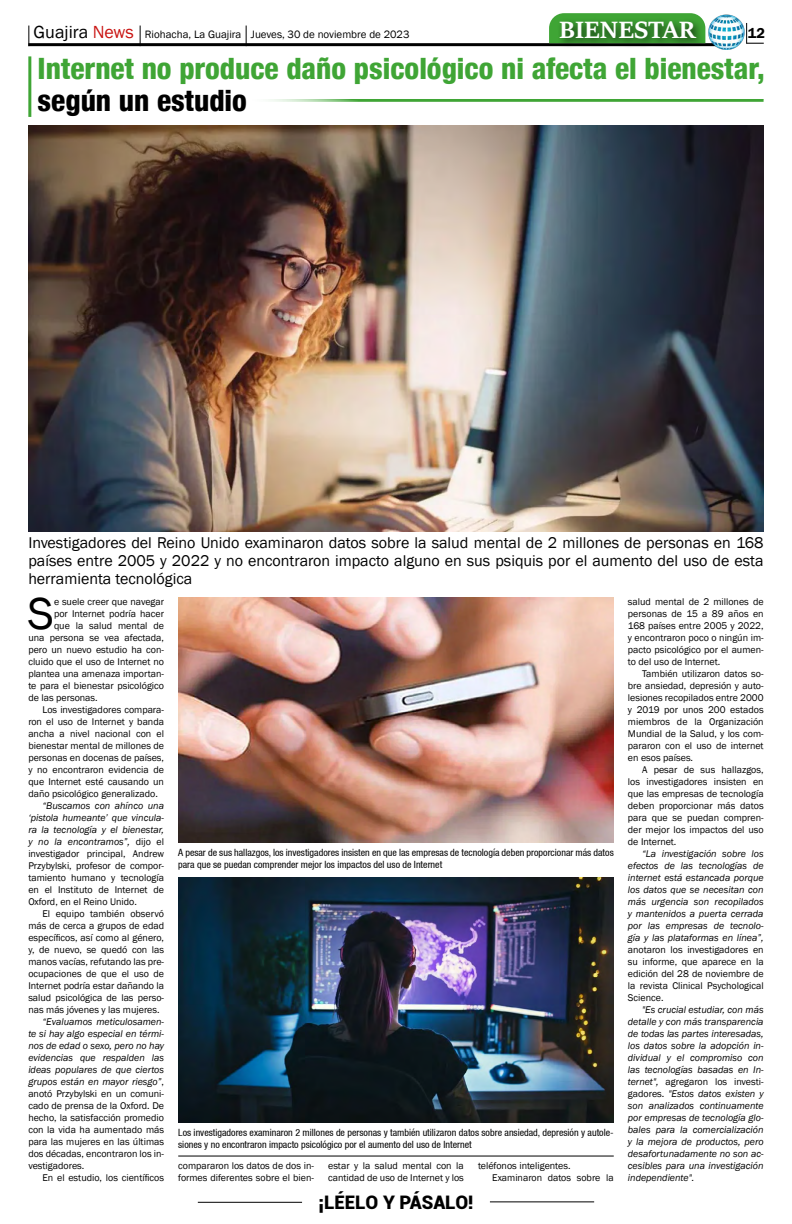
<style>
.page{position:relative;width:792px;height:1224px;background:#fff}
.page>*{position:absolute;margin:0;border:0;box-sizing:border-box;transform-origin:0 0}
.t1{font:46px "Franklin Gothic";color:#000}
.t2{font:800 condensed 29.4px "Helvetica 87";color:#3fa535}
.t3{font:800 condensed 29.4px "Helvetica 87";color:#000}
.t4{font:700 26px "Sitka Heading";color:#fff}
.t5{font:900 18.7px "Roboto";color:#000}
.t6{font:16px/18px "Franklin Gothic";color:#000;text-align:justify}
.t7{font:600 14.7px "Franklin Gothic";color:#000}
.t8{font:11px "Franklin Gothic";color:#000}
.t9{font:10px/12px "Franklin Gothic";color:#000;text-align:justify}
.t10{font:italic 10px/12px "Franklin Gothic";color:#000;text-align:justify}
.t11{font:condensed 10px/12px "Helvetica 57";color:#000}
.s1{font-size:18px}
.s2{font-size:18px;color:#c91311}
.s3{font-style:italic}
.s4{font-style:normal}
</style>
<div class="page">
<hr style="left:198px;top:1202px;width:104px;height:1px;background:#000">
<hr style="left:490px;top:1201px;width:104px;height:1px;background:#000">
<hr style="left:28px;top:43px;width:688px;height:3px;background:#000">
<img style="left:708px;top:14px;width:37px;height:36px">
<svg style="left:746px;top:23px;width:18px;height:21px"></svg>
<svg style="left:28px;top:26px;width:1px;height:20px"></svg>
<svg style="left:140px;top:26px;width:1px;height:18px"></svg>
<svg style="left:246px;top:26px;width:1px;height:18px"></svg>
<svg style="left:549px;top:13px;width:152px;height:30px"></svg>
<div style="left:555px;top:17px;width:151px;height:32px;background:#000;opacity:.75"></div>
<img style="left:28px;top:125px;width:735px;height:406px">
<hr style="left:28px;top:56px;width:3px;height:61px;background:#3fa535">
<hr style="left:246px;top:99px;width:518px;height:3px;background:#3fa535">
<img style="left:178px;top:598px;width:436px;height:245px">
<img style="left:178px;top:877px;width:436px;height:245px">
<hr style="left:178px;top:1156px;width:436px;height:1px;background:#000">
<p class="t8" style="left:34px;top:28px;width:377px"><span class="s1">Guajira</span> <span class="s2">News</span> Riohacha, La Guajira Jueves, 30 de noviembre de 2023</p>
<h3 class="t4" style="left:559px;top:10px;width:138px">BIENESTAR</h3>
<h3 class="t7" style="left:748px;top:24px;width:19px">12</h3>
<h2 class="t2" style="left:38px;top:50px;width:729px">Internet no produce daño psicológico ni afecta el bienestar,</h2>
<h2 class="t3" style="left:38px;top:82px;width:211px">según un estudio</h2>
<h3 class="t6" style="left:28px;top:534px;width:737px">Investigadores del Reino Unido examinaron datos sobre la salud mental de 2 millones de personas en 168 países entre 2005 y 2022 y no encontraron impacto alguno en sus psiquis por el aumento del uso de esta herramienta tecnológica</h3>
<h1 class="t1" style="left:28px;top:585px;width:28px">S</h1>
<p class="t9" style="left:54px;top:596px;width:112px">e suele creer que navegar</p>
<p class="t9" style="left:54px;top:608px;width:112px">por Internet podría hacer</p>
<p class="t9" style="left:54px;top:620px;width:112px">que la salud mental de</p>
<p class="t9" style="left:28px;top:632px;width:137px">una persona se vea afectada,</p>
<p class="t9" style="left:28px;top:644px;width:137px">pero un nuevo estudio ha con-</p>
<p class="t9" style="left:28px;top:656px;width:137px">cluido que el uso de Internet no</p>
<p class="t9" style="left:28px;top:668px;width:137px">plantea una amenaza importan-</p>
<p class="t9" style="left:28px;top:680px;width:137px">te para el bienestar psicológico</p>
<p class="t9" style="left:28px;top:692px;width:71px">de las personas.</p>
<p class="t9" style="left:43px;top:704px;width:123px">Los investigadores compara-</p>
<p class="t9" style="left:28px;top:716px;width:137px">ron el uso de Internet y banda</p>
<p class="t9" style="left:28px;top:728px;width:137px">ancha a nivel nacional con el</p>
<p class="t9" style="left:28px;top:740px;width:137px">bienestar mental de millones de</p>
<p class="t9" style="left:28px;top:752px;width:137px">personas en docenas de países,</p>
<p class="t9" style="left:28px;top:764px;width:137px">y no encontraron evidencia de</p>
<p class="t9" style="left:28px;top:776px;width:137px">que Internet esté causando un</p>
<p class="t9" style="left:28px;top:788px;width:131px">daño psicológico generalizado.</p>
<p class="t9" style="left:28px;top:800px;width:137px;text-indent:14px"><span class="s3">“Buscamos con ahínco una ‘pistola humeante’ que vincula&shy;ra la tecnología y el bienestar, y no la encontramos”,</span> dijo el investigador principal, Andrew Przybylski, profesor de compor&shy;tamiento humano y tecnología en el Instituto de Internet de Oxford, en el Reino Unido.</p>
<p class="t9" style="left:28px;top:908px;width:137px;text-indent:14px">El equipo también observó más de cerca a grupos de edad específicos, así como al género, y, de nuevo, se quedó con las manos vacías, refutando las pre&shy;ocupaciones de que el uso de Internet podría estar dañando la salud psicológica de las perso&shy;nas más jóvenes y las mujeres.</p>
<p class="t9" style="left:28px;top:1016px;width:137px;text-indent:14px"><span class="s3">“Evaluamos meticulosamen&shy;te si hay algo especial en térmi&shy;nos de edad o sexo, pero no hay evidencias que respalden las ideas populares de que ciertos grupos están en mayor riesgo”</span>, anotó Przybylski en un comuni&shy;cado de prensa de la Oxford. De hecho, la satisfacción promedio con la vida ha aumentado más para las mujeres en las últimas dos décadas, encontraron los in&shy;vestigadores.</p>
<p class="t9" style="left:43px;top:1172px;width:123px">En el estudio, los científicos</p>
<p class="t9" style="left:178px;top:1160px;width:137px">compararon los datos de dos in&shy;formes diferentes sobre el bien-</p>
<p class="t9" style="left:328px;top:1160px;width:137px">estar y la salud mental con la cantidad de uso de Internet y los</p>
<p class="t9" style="left:492px;top:1160px;width:123px;text-indent:-14px">teléfonos inteligentes.<br>Examinaron datos sobre la</p>
<p class="t11" style="left:178px;top:846px;width:437px">A pesar de sus hallazgos, los investigadores insisten en que las empresas de tecnología deben proporcionar más datos para que se puedan comprender mejor los impactos del uso de Internet</p>
<p class="t11" style="left:178px;top:1126px;width:437px">Los investigadores examinaron 2 millones de personas y también utilizaron datos sobre ansiedad, depresión y autole&shy;siones y no encontraron impacto psicológico por el aumento del uso de Internet</p>
<h3 class="t5" style="left:318px;top:1189px;width:157px">¡LÉELO Y PÁSALO!</h3>
<p class="t9" style="left:628px;top:596px;width:137px">salud mental de 2 millones de personas de 15 a 89 años en 168 países entre 2005 y 2022, y encontraron poco o ningún im&shy;pacto psicológico por el aumen&shy;to del uso de Internet.</p>
<p class="t9" style="left:628px;top:668px;width:137px;text-indent:14px">También utilizaron datos so&shy;bre ansiedad, depresión y auto&shy;lesiones recopilados entre 2000 y 2019 por unos 200 estados miembros de la Organización Mundial de la Salud, y los com&shy;pararon con el uso de internet en esos países.</p>
<p class="t9" style="left:628px;top:764px;width:137px;text-indent:14px">A pesar de sus hallazgos, los investigadores insisten en que las empresas de tecnología deben proporcionar más datos para que se puedan compren&shy;der mejor los impactos del uso de Internet.</p>
<p class="t10" style="left:628px;top:848px;width:137px;text-indent:14px">“La investigación sobre los efectos de las tecnologías de internet está estancada porque los datos que se necesitan con más urgencia son recopilados y mantenidos a puerta cerrada por las empresas de tecnolo&shy;gía y las plataformas en línea”,</p>
<p class="t9" style="left:628px;top:944px;width:137px">anotaron los investigadores en su informe, que aparece en la edición del 28 de noviembre de la revista Clinical Psychological Science.</p>
<p class="t10" style="left:628px;top:1004px;width:137px;text-indent:14px">"Es crucial estudiar, con más detalle y con más transparencia de todas las partes interesadas, los datos sobre la adopción in&shy;dividual y el compromiso con las tecnologías basadas en In&shy;ternet", <span class="s4">agregaron los investi&shy;gadores.</span> "Estos datos existen y son analizados continuamente por empresas de tecnología glo&shy;bales para la comercialización y la mejora de productos, pero desafortunadamente no son ac&shy;cesibles para una investigación independiente".</p>
</div>
